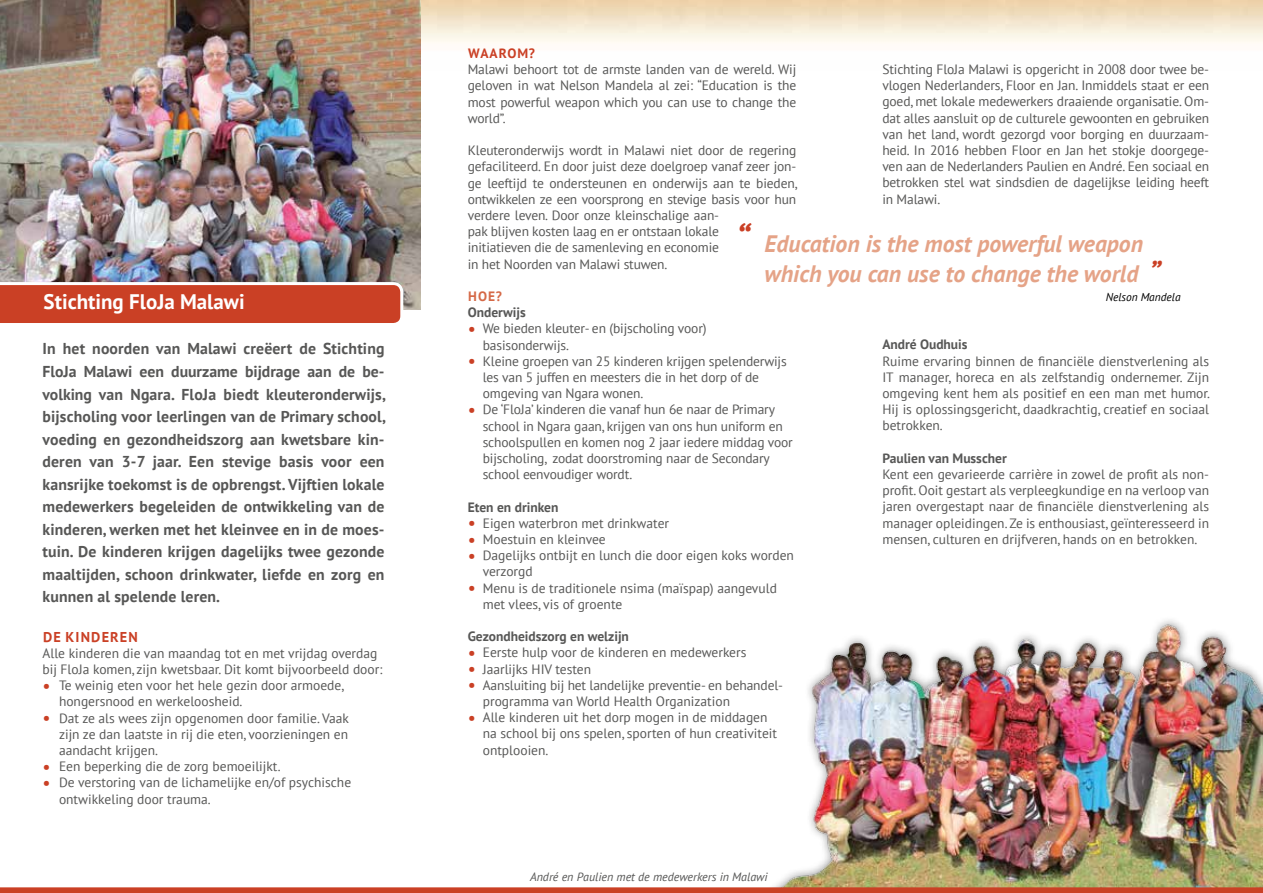
<style>
.page{position:relative;width:1263px;height:893px;background:#fff}
.page>*{position:absolute;margin:0;border:0;box-sizing:border-box;transform-origin:0 0}
.t1{font:italic 700 23.7px/30px "PT Sans";color:#e5a387}
.t2{font:700 21px "PT Sans";color:#fff}
.t3{font:700 15.75px/22.5px "PT Sans";letter-spacing:.01em;color:#575756;text-align:justify}
.t4{font:700 14.25px "PT Sans";letter-spacing:.08em;color:#ca4025}
.t5{font:13.5px/16.2px "PT Sans";letter-spacing:-.01em;color:#575756}
.t6{font:700 13.5px "PT Sans";color:#575756}
.t7{font:700 13.5px "PT Sans";letter-spacing:.065em;color:#ca4025}
.t8{font:700 13.5px "PT Sans";color:#d56947}
.t9{font:italic 12px "PT Sans";color:#575756}
.t10{font:italic 11.4px "PT Sans";color:#000}
.s1{font-size:18px;color:#ca4025}
.s2{font-size:36.45px;color:#ca4025}
.s3{font-size:30.45px;color:#ca4025}
</style>
<div class="page">
<img style="left:774px;top:620px;width:489px;height:267px">
<svg style="left:0;top:887px;width:1263px;height:6px;background:#cb492e"></svg>
<img style="left:0;top:0;width:421px;height:309px">
<svg style="left:0;top:282px;width:403px;height:41px;background:#ce4f36"></svg>
<h2 class="t2" style="left:44px;top:288px;width:203px">Stichting FloJa Malawi</h2>
<p class="t3" style="left:43px;top:337px;width:345px">In het noorden van Malawi creëert de Stichting FloJa Malawi een duurzame bijdrage aan de be&shy;volking van Ngara. FloJa biedt kleuteronderwijs, bijscholing voor leerlingen van de Primary school, voeding en gezondheidszorg aan kwetsbare kin&shy;deren van 3-7 jaar. Een stevige basis voor een kansrijke toekomst is de opbrengst. Vijftien lokale medewerkers begeleiden de ontwikkeling van de kinderen, werken met het kleinvee en in de moes&shy;tuin. De kinderen krijgen dagelijks twee gezonde maaltijden, schoon drinkwater, liefde en zorg en kunnen al spelende leren.</p>
<p class="t4" style="left:43px;top:627px;width:96px">DE KINDEREN</p>
<p class="t5" style="left:43px;top:645px;width:341px">Alle kinderen die van maandag tot en met vrijdag overdag bij FloJa komen, zijn kwetsbaar. Dit komt bijvoorbeeld door:</p>
<p class="t5" style="left:59px;top:677px;width:286px;text-indent:-17px"><span class="s1">•</span> Te weinig eten voor het hele gezin door armoede, hongersnood en werkeloosheid.</p>
<p class="t5" style="left:59px;top:709px;width:291px;text-align:justify;text-indent:-17px"><span class="s1">•</span> Dat ze als wees zijn opgenomen door familie. Vaak zijn ze dan laatste in rij die eten, voorzieningen en aandacht krijgen.</p>
<p class="t5" style="left:43px;top:758px;width:240px"><span class="s1">•</span> Een beperking die de zorg bemoeilijkt.</p>
<p class="t5" style="left:59px;top:774px;width:294px;text-indent:-17px"><span class="s1">•</span> De verstoring van de lichamelijke en/of psychische ontwikkeling door trauma.</p>
<p class="t7" style="left:468px;top:44px;width:68px">WAAROM?</p>
<p class="t5" style="left:468px;top:61px;width:330px;text-align:justify">Malawi behoort tot de armste landen van de wereld. Wij geloven in wat Nelson Mandela al zei: “Education is the most powerful weapon which you can use to change the world”.</p>
<p class="t5" style="left:468px;top:142px;width:331px">Kleuteronderwijs wordt in Malawi niet door de regering gefaciliteerd. En door juist deze doelgroep vanaf zeer jon&shy;ge leeftijd te ondersteunen en onderwijs aan te bieden, ontwikkelen ze een voorsprong en stevige basis voor hun verdere leven. Door onze kleinschalige aan-<br>pak blijven kosten laag en er ontstaan lokale<br>initiatieven die de samenleving en economie<br>in het Noorden van Malawi stuwen.</p>
<p class="t8" style="left:468px;top:287px;width:35px">HOE?</p>
<p class="t6" style="left:468px;top:303px;width:59px">Onderwijs</p>
<p class="t5" style="left:483px;top:320px;width:225px;text-indent:-15px"><span class="s1">•</span> We bieden kleuter- en (bijscholing voor) basisonderwijs.</p>
<p class="t5" style="left:483px;top:353px;width:305px;text-indent:-15px"><span class="s1">•</span> Kleine groepen van 25 kinderen krijgen spelenderwijs les van 5 juffen en meesters die in het dorp of de omgeving van Ngara wonen.</p>
<p class="t5" style="left:483px;top:401px;width:312px;text-indent:-15px"><span class="s1">•</span> De ‘FloJa’ kinderen die vanaf hun 6e naar de Primary school in Ngara gaan, krijgen van ons hun uniform en schoolspullen en komen nog 2 jaar iedere middag voor bijscholing, zodat doorstroming naar de Secondary school eenvoudiger wordt.</p>
<p class="t6" style="left:468px;top:498px;width:92px">Eten en drinken</p>
<p class="t5" style="left:468px;top:515px;width:203px"><span class="s1">•</span> Eigen waterbron met drinkwater</p>
<p class="t5" style="left:468px;top:531px;width:139px"><span class="s1">•</span> Moestuin en kleinvee</p>
<p class="t5" style="left:483px;top:547px;width:313px;text-indent:-15px"><span class="s1">•</span> Dagelijks ontbijt en lunch die door eigen koks worden verzorgd</p>
<p class="t5" style="left:483px;top:579px;width:296px;text-indent:-15px"><span class="s1">•</span> Menu is de traditionele nsima (maïspap) aangevuld met vlees, vis of groente</p>
<p class="t6" style="left:468px;top:627px;width:163px">Gezondheidszorg en welzijn</p>
<p class="t5" style="left:468px;top:644px;width:280px"><span class="s1">•</span> Eerste hulp voor de kinderen en medewerkers</p>
<p class="t5" style="left:468px;top:660px;width:125px"><span class="s1">•</span> Jaarlijks HIV testen</p>
<p class="t5" style="left:483px;top:677px;width:302px;text-indent:-15px"><span class="s1">•</span> Aansluiting bij het landelijke preventie- en behandel&shy;programma van World Health Organization</p>
<p class="t5" style="left:483px;top:709px;width:296px;text-indent:-15px"><span class="s1">•</span> Alle kinderen uit het dorp mogen in de middagen na school bij ons spelen, sporten of hun creativiteit ontplooien.</p>
<p class="t5" style="left:882px;top:61px;width:328px;text-align:justify">Stichting FloJa Malawi is opgericht in 2008 door twee be&shy;vlogen Nederlanders, Floor en Jan. Inmiddels staat er een goed, met lokale medewerkers draaiende organisatie. Om&shy;dat alles aansluit op de culturele gewoonten en gebruiken van het land, wordt gezorgd voor borging en duurzaam&shy;heid. In 2016 hebben Floor en Jan het stokje doorgege&shy;ven aan de Nederlanders Paulien en André. Een sociaal en betrokken stel wat sindsdien de dagelijkse leiding heeft in Malawi.</p>
<h1 class="t1" style="left:765px;top:228px;width:397px;text-indent:-28px"><span class="s2">“</span> Education is the most powerful weapon which you can use to change the world <span class="s3">”</span></h1>
<p class="t10" style="left:1106px;top:290px;width:76px">Nelson Mandela</p>
<p class="t6" style="left:882px;top:336px;width:87px">André Oudhuis</p>
<p class="t5" style="left:882px;top:352px;width:329px;text-align:justify">Ruime ervaring binnen de financiële dienstverlening als IT manager, horeca en als zelfstandig ondernemer. Zijn omgeving kent hem als positief en een man met humor.<br>Hij is oplossingsgericht, daadkrachtig, creatief en sociaal betrokken.</p>
<p class="t6" style="left:882px;top:449px;width:126px">Paulien van Musscher</p>
<p class="t5" style="left:882px;top:466px;width:328px;text-align:justify">Kent een gevarieerde carrière in zowel de profit als non&shy;profit. Ooit gestart als verpleegkundige en na verloop van jaren overgestapt naar de financiële dienstverlening als manager opleidingen. Ze is enthousiast, geïnteresseerd in mensen, culturen en drijfveren, hands on en betrokken.</p>
<p class="t9" style="left:530px;top:869px;width:239px">André en Paulien met de medewerkers in Malawi</p>
</div>
